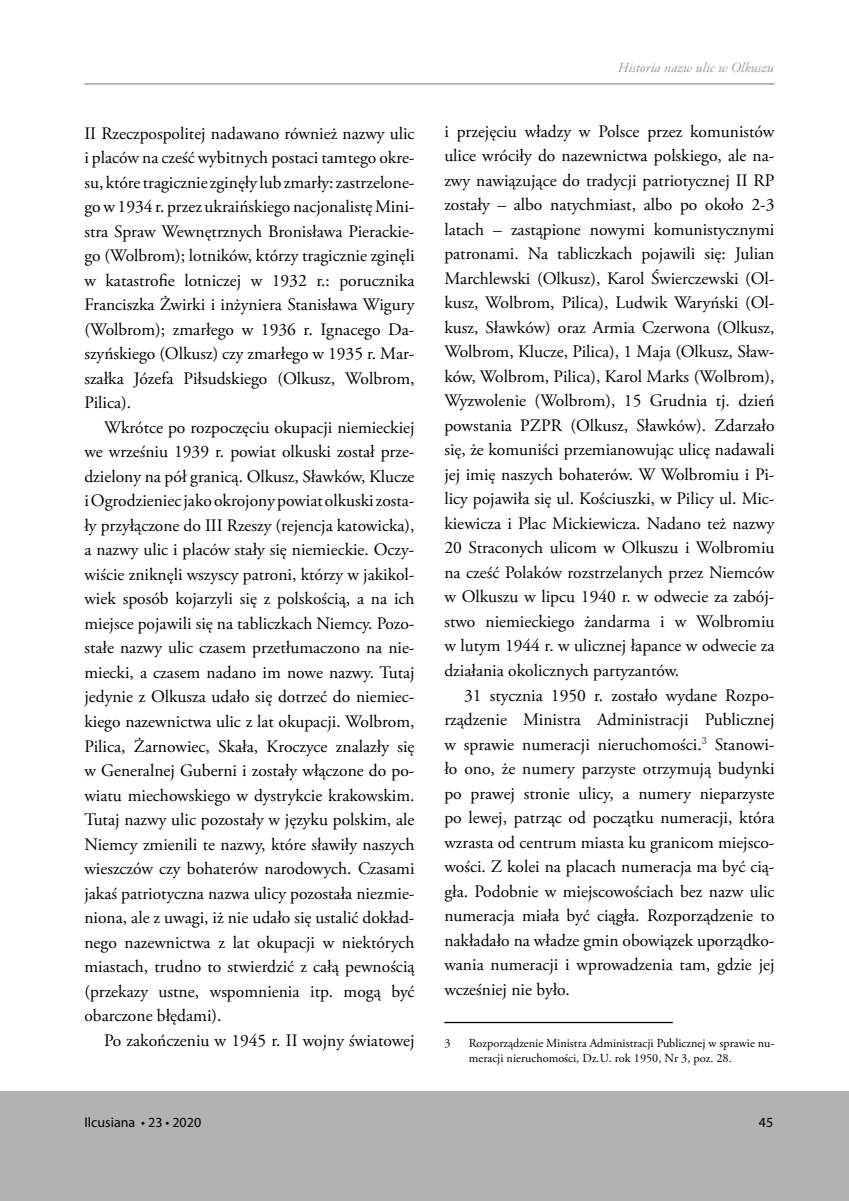
<style>
.page{position:relative;width:849px;height:1201px;background:#fff}
.page>*{position:absolute;margin:0;border:0;box-sizing:border-box;transform-origin:0 0}
.t1{font:17.5px/24.5px "Adobe Garamond Pro";color:#000;text-align:justify}
.t2{font:italic 14px "Adobe Garamond Pro";color:#9d9d9c}
.t3{font:14px "Myriad Pro";color:#000}
.t4{font:12.25px/14.7px "Adobe Garamond Pro";color:#000}
</style>
<div class="page">
<div style="left:0;top:1091px;width:848px;height:109px;background:#b3b2b2"></div>
<hr style="left:84px;top:83px;width:690px;height:1px;background:#706f6f">
<hr style="left:444px;top:1021px;width:228px;height:2px;background:#000">
<p class="t1" style="left:84px;top:122px;width:331px">II Rzeczpospolitej nadawano również nazwy ulic i placów na cześć wybitnych postaci tamtego okre&shy;su, które tragicznie zginęły lub zmarły: zastrzelone&shy;go w 1934 r. przez ukraińskiego nacjonalistę Mini&shy;stra Spraw Wewnętrznych Bronisława Pierackie&shy;go (Wolbrom); lotników, którzy tragicznie zginęli w katastrofie lotniczej w 1932 r.: porucznika Franciszka Żwirki i inżyniera Stanisława Wigury (Wolbrom); zmarłego w 1936 r. Ignacego Da&shy;szyńskiego (Olkusz) czy zmarłego w 1935 r. Mar&shy;szałka Józefa Piłsudskiego (Olkusz, Wolbrom, Pilica).</p>
<p class="t1" style="left:84px;top:416px;width:331px;text-indent:20px">Wkrótce po rozpoczęciu okupacji niemieckiej we wrześniu 1939 r. powiat olkuski został prze&shy;dzielony na pół granicą. Olkusz, Sławków, Klucze i Ogrodzieniec jako okrojony powiat olkuski zosta&shy;ły przyłączone do III Rzeszy (rejencja katowicka), a nazwy ulic i placów stały się niemieckie. Oczy&shy;wiście zniknęli wszyscy patroni, którzy w jakikol&shy;wiek sposób kojarzyli się z polskością, a na ich miejsce pojawili się na tabliczkach Niemcy. Pozo&shy;stałe nazwy ulic czasem przetłumaczono na nie&shy;miecki, a czasem nadano im nowe nazwy. Tutaj jedynie z Olkusza udało się dotrzeć do niemiec&shy;kiego nazewnictwa ulic z lat okupacji. Wolbrom, Pilica, Żarnowiec, Skała, Kroczyce znalazły się w Generalnej Guberni i zostały włączone do po&shy;wiatu miechowskiego w dystrykcie krakowskim.<br>Tutaj nazwy ulic pozostały w języku polskim, ale Niemcy zmienili te nazwy, które sławiły naszych wieszczów czy bohaterów narodowych. Czasami jakaś patriotyczna nazwa ulicy pozostała niezmie&shy;niona, ale z uwagi, iż nie udało się ustalić dokład&shy;nego nazewnictwa z lat okupacji w niektórych miastach, trudno to stwierdzić z całą pewnością (przekazy ustne, wspomnienia itp. mogą być obarczone błędami).</p>
<p class="t1" style="left:104px;top:1028px;width:312px">Po zakończeniu w 1945 r. II wojny światowej</p>
<p class="t2" style="left:617px;top:59px;width:157px">Historia nazw ulic w Olkuszu</p>
<p class="t1" style="left:444px;top:120px;width:331px">i przejęciu władzy w Polsce przez komunistów ulice wróciły do nazewnictwa polskiego, ale na&shy;zwy nawiązujące do tradycji patriotycznej II RP zostały – albo natychmiast, albo po około 2-3 latach – zastąpione nowymi komunistycznymi patronami. Na tabliczkach pojawili się: Julian Marchlewski (Olkusz), Karol Świerczewski (Ol&shy;kusz, Wolbrom, Pilica), Ludwik Waryński (Ol&shy;kusz, Sławków) oraz Armia Czerwona (Olkusz, Wolbrom, Klucze, Pilica), 1 Maja (Olkusz, Sław&shy;ków, Wolbrom, Pilica), Karol Marks (Wolbrom), Wyzwolenie (Wolbrom), 15 Grudnia tj. dzień powstania PZPR (Olkusz, Sławków). Zdarzało się, że komuniści przemianowując ulicę nadawali jej imię naszych bohaterów. W Wolbromiu i Pi&shy;licy pojawiła się ul. Kościuszki, w Pilicy ul. Mic&shy;kiewicza i Plac Mickiewicza. Nadano też nazwy 20 Straconych ulicom w Olkuszu i Wolbromiu na cześć Polaków rozstrzelanych przez Niemców w Olkuszu w lipcu 1940 r. w odwecie za zabój&shy;stwo niemieckiego żandarma i w Wolbromiu w lutym 1944 r. w ulicznej łapance w odwecie za działania okolicznych partyzantów.</p>
<p class="t1" style="left:444px;top:683px;width:331px;text-indent:20px">31 stycznia 1950 r. zostało wydane Rozpo&shy;rządzenie Ministra Administracji Publicznej w sprawie numeracji nieruchomości.<sup>3</sup> Stanowi&shy;ło ono, że numery parzyste otrzymują budynki po prawej stronie ulicy, a numery nieparzyste po lewej, patrząc od początku numeracji, która wzrasta od centrum miasta ku granicom miejsco&shy;wości. Z kolei na placach numeracja ma być cią&shy;gła. Podobnie w miejscowościach bez nazw ulic numeracja miała być ciągła. Rozporządzenie to nakładało na władze gmin obowiązek uporządko&shy;wania numeracji i wprowadzenia tam, gdzie jej wcześniej nie było.</p>
<p class="t4" style="left:444px;top:1036px;width:8px">3</p>
<p class="t4" style="left:468px;top:1036px;width:307px">Rozporządzenie Ministra Administracji Publicznej w sprawie nu&shy;meracji nieruchomości, Dz.U. rok 1950, Nr 3, poz. 28.</p>
<p class="t3" style="left:84px;top:1113px;width:118px">Ilcusiana • 23 • 2020</p>
<p class="t3" style="left:758px;top:1113px;width:16px">45</p>
</div>
